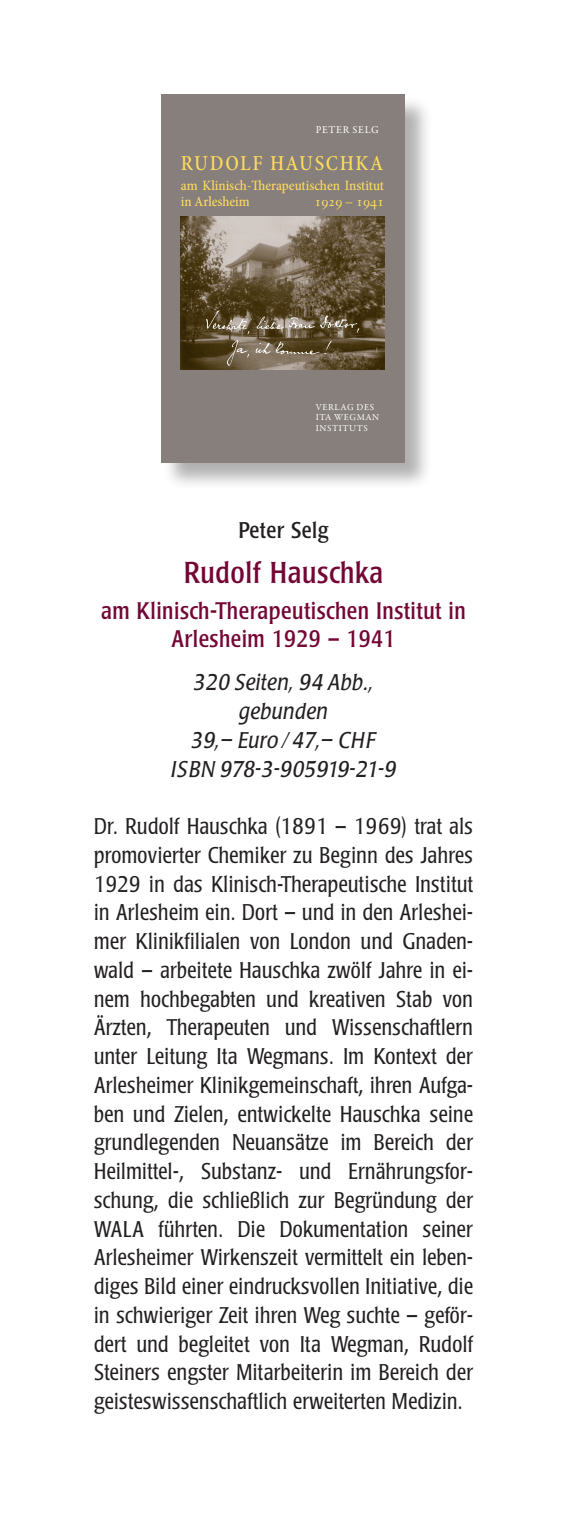
<style>
.page{position:relative;width:567px;height:1524px;background:#fff}
.page>*{position:absolute;margin:0;border:0;box-sizing:border-box;transform-origin:0 0}
.t1{font:condensed 30px "Poppl Laudatio";letter-spacing:.02em;color:#740635}
.t2{font:condensed 23.75px/28.8px "Poppl Laudatio";letter-spacing:.02em;color:#740635;text-align:center}
.t3{font:300 condensed 22.5px/28.8px "Poppl Laudatio";letter-spacing:.02em;color:#231f20;text-align:justify}
.t4{font:italic 22.5px/28.8px "Poppl Laudatio";letter-spacing:.02em;color:#231f20;text-align:center;scale:.9 1}
.t5{font:condensed 22.5px "Poppl Laudatio";letter-spacing:.02em;color:#231f20}
.t6{font:500 condensed 21.5px "Minion Pro";letter-spacing:.075em;color:#ffdc5d}
.t7{font:500 condensed 14.25px/16px "Minion Pro";color:#ffdc5d}
.t8{font:13.5px "Janson Text Roman SC";color:#ffdc5d}
.t9{font:10.5px "Garamond Premr Pro";letter-spacing:.06em;color:#fff}
.t10{font:9.25px/10.8px "Garamond Premr Pro";letter-spacing:.065em;color:#fff}
</style>
<div class="page">
<div style="left:163px;top:96px;width:270px;height:394px;background:#231f20;opacity:.35"></div>
<div style="left:161px;top:94px;width:244px;height:368px;background:#867f7c"></div>
<img style="left:181px;top:216px;width:203px;height:153px">
<img style="left:199px;top:305px;width:170px;height:32px">
<img style="left:217px;top:336px;width:123px;height:32px">
<p class="t9" style="left:316px;top:123px;width:64px">PETER SELG</p>
<p class="t6" style="left:181px;top:149px;width:204px">Rudolf HauscHka</p>
<p class="t7" style="left:181px;top:177px;width:205px">am klinisch-Therapeutischen Institut in arlesheim</p>
<p class="t8" style="left:314px;top:193px;width:71px">1929 – 1941</p>
<p class="t10" style="left:316px;top:402px;width:65px">VERLAG DES<br>ITA WEGMAN<br>INSTITUTS</p>
<p class="t5" style="left:238px;top:518px;width:92px">Peter Selg</p>
<h1 class="t1" style="left:184px;top:555px;width:201px">Rudolf Hauschka</h1>
<p class="t2" style="left:101px;top:596px;width:366px">am Klinisch-Therapeutischen Institut in<br>Arlesheim 1929 – 1941</p>
<p class="t4" style="left:171px;top:668px;width:251px">320 Seiten, 94 Abb., gebunden<br>39,– Euro / 47,– CHF<br>ISBN 978-3-905919-21-9</p>
<p class="t3" style="left:94px;top:812px;width:380px">Dr. Rudolf Hauschka (1891 – 1969) trat als promovierter Chemiker zu Beginn des Jahres 1929 in das Klinisch-Therapeutische Institut in Arlesheim ein. Dort – und in den Arleshei&shy;mer Klinikfilialen von London und Gnaden&shy;wald – arbeitete Hauschka zwölf Jahre in ei&shy;nem hochbegabten und kreativen Stab von Ärzten, Therapeuten und Wissenschaftlern unter Leitung Ita Wegmans. Im Kontext der Arlesheimer Klinikgemeinschaft, ihren Aufga&shy;ben und Zielen, entwickelte Hauschka seine grundlegenden Neuansätze im Bereich der Heilmittel-, Substanz- und Ernährungsfor&shy;schung, die schließlich zur Begründung der WALA führten. Die Dokumentation seiner Arlesheimer Wirkenszeit vermittelt ein leben&shy;diges Bild einer eindrucksvollen Initiative, die in schwieriger Zeit ihren Weg suchte – geför&shy;dert und begleitet von Ita Wegman, Rudolf Steiners engster Mitarbeiterin im Bereich der geisteswissenschaftlich erweiterten Medizin.</p>
</div>
